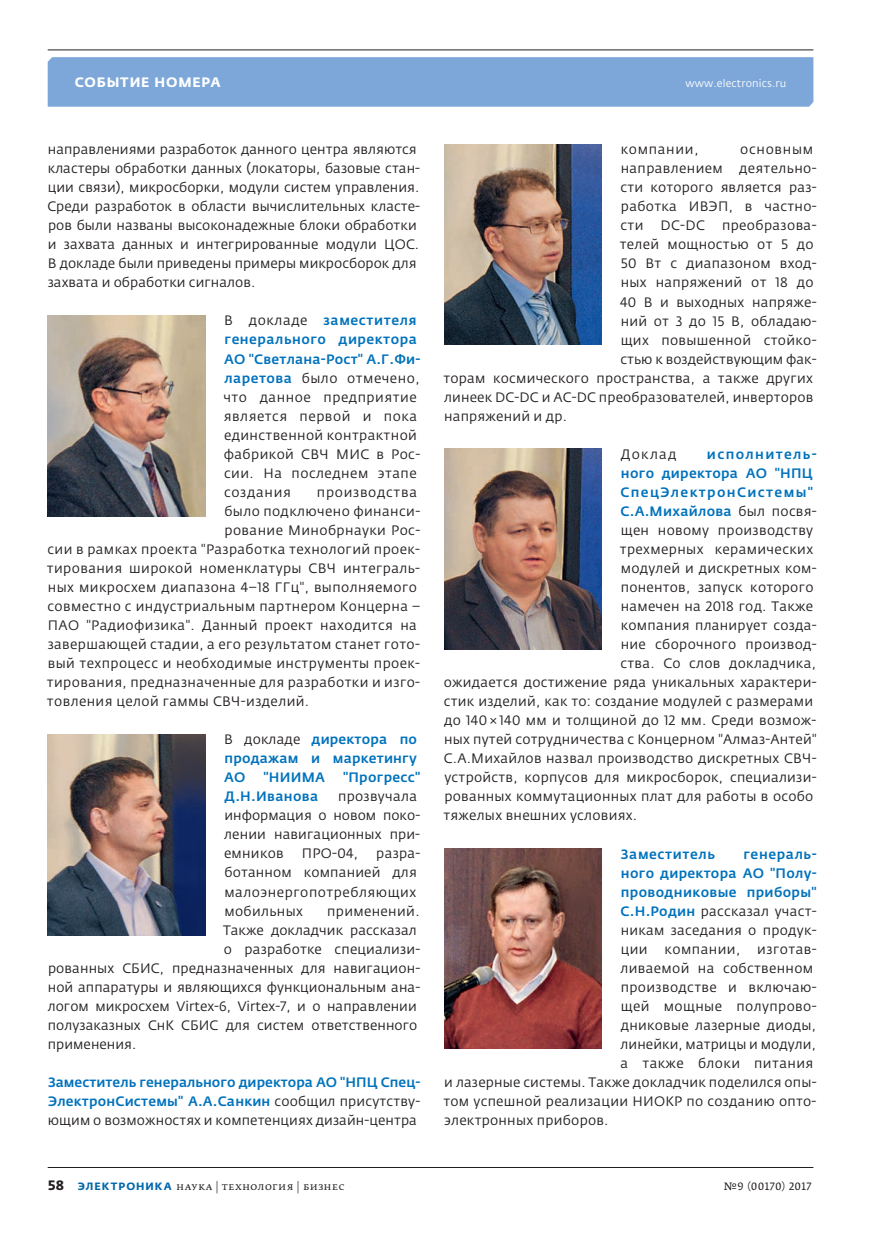
<style>
.page{position:relative;width:881px;height:1234px;background:#fff}
.page>*{position:absolute;margin:0;border:0;box-sizing:border-box;transform-origin:0 0}
.t1{font:13.5px/19px "Fedra Sans Pro";letter-spacing:.02em;color:#231f20}
.t2{font:500 13.5px/19px "Fedra Sans Pro";letter-spacing:.02em;color:#0072bc;text-align:justify}
.t3{font:500 13.5px "Fedra Sans Pro";letter-spacing:.1em;color:#0072bc}
.t4{font:500 13.5px "Fedra Sans Pro";letter-spacing:.045em;color:#0072bc}
.t5{font:700 13.5px "Fedra Sans Alt Pro";letter-spacing:.06em;color:#fff}
.t6{font:13.5px "Fedra Sans Pro";letter-spacing:.05em;color:#231f20}
.t7{font:13.5px "Fedra Sans Pro";letter-spacing:.055em;color:#231f20}
.t8{font:10.5px "Fedra Serif B Pro";letter-spacing:.025em;color:#231f20}
.t9{font:10.5px "Fedra Sans Pro";letter-spacing:.015em;color:#fff}
.t10{font:10.5px "Fedra Serif A Pro";letter-spacing:.035em;color:#231f20}
.s1{font-weight:500;color:#0072bc}
.s2{font-weight:400;color:#231f20}
.s3{font-family:"Fedra Sans Pro";font-weight:700;font-size:13.5px}
.s4{font-family:"Fedra Sans Alt Pro";font-weight:700;color:#0067aa}
</style>
<div class="page">
<div style="left:48px;top:57px;width:765px;height:50px;background:#7ca7d8"></div>
<hr style="left:48px;top:50px;width:765px;height:1px;background:#231f20">
<hr style="left:48px;top:1166px;width:765px;height:1px;background:#231f20">
<img style="left:48px;top:316px;width:157px;height:200px">
<img style="left:444px;top:448px;width:157px;height:201px">
<img style="left:444px;top:848px;width:157px;height:200px">
<img style="left:48px;top:734px;width:157px;height:200px">
<img style="left:444px;top:145px;width:157px;height:200px">
<p class="t5" style="left:75px;top:74px;width:147px">СОБЫТИЕ НОМЕРА</p>
<p class="t9" style="left:685px;top:77px;width:102px">www.electronics.ru</p>
<p class="t1" style="left:47px;top:140px;width:374px">направлениями разработок данного центра являются кластеры обработки данных (локаторы, базовые стан&shy;ции связи), микросборки, модули систем управления.<br>Среди разработок в области вычислительных класте&shy;ров были названы высоконадежные блоки обработки и захвата данных и интегрированные модули ЦОС.<br>В докладе были приведены примеры микросборок для захвата и обработки сигналов.</p>
<p class="t1" style="left:223px;top:311px;width:198px">В докладе <span class="s1">заместителя генерального директора<br>АО "Светлана-Рост" А.Г.Фи&shy;ларетова</span> было отмечено, что данное предприятие является первой и пока единственной контрактной фабрикой СВЧ МИС в Рос&shy;сии. На последнем этапе создания</p>
<p class="t6" style="left:317px;top:483px;width:102px">производства</p>
<p class="t1" style="left:224px;top:501px;width:197px">было подключено финанси-</p>
<p class="t1" style="left:224px;top:520px;width:197px">рование Минобрнауки Рос-</p>
<p class="t1" style="left:47px;top:539px;width:374px">сии в рамках проекта "Разработка технологий проек-</p>
<p class="t1" style="left:47px;top:558px;width:374px">тирования широкой номенклатуры СВЧ интеграль-</p>
<p class="t1" style="left:48px;top:577px;width:370px">ных микросхем диапазона 4–18 ГГц", выполняемого</p>
<p class="t1" style="left:47px;top:596px;width:374px">совместно с индустриальным партнером Концерна –</p>
<p class="t1" style="left:48px;top:615px;width:370px">ПАО "Радиофизика". Данный проект находится на</p>
<p class="t1" style="left:48px;top:634px;width:374px">завершающей стадии, а его результатом станет гото-</p>
<p class="t1" style="left:48px;top:653px;width:373px">вый техпроцесс и необходимые инструменты проек-</p>
<p class="t1" style="left:47px;top:672px;width:374px">тирования, предназначенные для разработки и изго-</p>
<p class="t1" style="left:47px;top:691px;width:263px">товления целой гаммы СВЧ-изделий.</p>
<p class="t2" style="left:224px;top:729px;width:194px"><span class="s2">В докладе</span> директора по продажам и маркетингу АО</p>
<p class="t2" style="left:263px;top:767px;width:63px">"НИИМА</p>
<p class="t2" style="left:343px;top:767px;width:79px">"Прогресс"</p>
<p class="t2" style="left:224px;top:787px;width:95px">Д.Н.Иванова</p>
<p class="t1" style="left:224px;top:787px;width:198px;text-indent:114px">прозвучала информация о новом поко&shy;лении навигационных при&shy;емников</p>
<p class="t1" style="left:302px;top:844px;width:57px">ПРО-04,</p>
<p class="t1" style="left:224px;top:844px;width:197px;text-indent:152px">разра&shy;ботанном компанией для малоэнергопотребляющих мобильных</p>
<p class="t1" style="left:327px;top:901px;width:94px">применений.</p>
<p class="t1" style="left:223px;top:920px;width:195px">Также докладчик рассказал</p>
<p class="t1" style="left:224px;top:939px;width:198px">о разработке специализи-</p>
<p class="t1" style="left:48px;top:958px;width:373px">рованных СБИС, предназначенных для навигацион-</p>
<p class="t1" style="left:48px;top:977px;width:373px">ной аппаратуры и являющихся функциональным ана-</p>
<p class="t1" style="left:48px;top:996px;width:370px">логом микросхем Virtex-6, Virtex-7, и о направлении</p>
<p class="t1" style="left:48px;top:1015px;width:371px">полузаказных СнК СБИС для систем ответственного</p>
<p class="t1" style="left:48px;top:1034px;width:90px">применения.</p>
<p class="t2" style="left:48px;top:1072px;width:374px">Заместитель генерального директора АО "НПЦ Спец-ЭлектронСистемы" А.А.Сан кин <span class="s2">сообщил присутству&shy;ющим о возможностях и компетенциях дизайн-центра</span></p>
<p class="t1" style="left:620px;top:140px;width:198px;text-indent:120px">основным направлением деятельно&shy;сти которого является раз&shy;работка ИВЭП, в частно&shy;сти</p>
<p class="t7" style="left:620px;top:141px;width:79px">компании,</p>
<p class="t1" style="left:660px;top:216px;width:46px">DC-DC</p>
<p class="t1" style="left:721px;top:216px;width:96px">преобразова-</p>
<p class="t1" style="left:619px;top:235px;width:195px">телей мощностью от 5 до</p>
<p class="t1" style="left:620px;top:254px;width:197px">50 Вт с диапазоном вход-</p>
<p class="t1" style="left:620px;top:273px;width:194px">ных напряжений от 18 до</p>
<p class="t1" style="left:620px;top:292px;width:198px">40 В и выходных напряже-</p>
<p class="t1" style="left:620px;top:311px;width:197px">ний от 3 до 15 В, обладаю-</p>
<p class="t1" style="left:620px;top:330px;width:197px">щих повышенной стойко-</p>
<p class="t1" style="left:620px;top:349px;width:198px">стью к воздействующим фак-</p>
<p class="t1" style="left:443px;top:368px;width:371px">торам космического пространства, а также других</p>
<p class="t1" style="left:444px;top:387px;width:370px">линеек DC-DC и AC-DC преобразователей, инверторов</p>
<p class="t1" style="left:444px;top:406px;width:124px">напряжений и др.</p>
<p class="t1" style="left:620px;top:444px;width:57px">Доклад</p>
<p class="t3" style="left:706px;top:445px;width:111px">исполнитель-</p>
<p class="t2" style="left:620px;top:463px;width:193px">ного директора АО "НПЦ</p>
<p class="t3" style="left:620px;top:483px;width:194px">СпецЭлектронСистемы"</p>
<p class="t2" style="left:620px;top:501px;width:198px">С.А.Ми хай лова <span class="s2">был посвя-</span></p>
<p class="t1" style="left:620px;top:520px;width:194px">щен новому производству</p>
<p class="t1" style="left:619px;top:539px;width:195px">трехмерных керамических</p>
<p class="t1" style="left:620px;top:558px;width:197px">модулей и дискретных ком-</p>
<p class="t1" style="left:620px;top:577px;width:194px">понентов, запуск которого</p>
<p class="t1" style="left:620px;top:596px;width:194px">намечен на 2018 год. Также</p>
<p class="t1" style="left:620px;top:615px;width:197px">компания планирует созда-</p>
<p class="t1" style="left:620px;top:634px;width:197px">ние сборочного производ-</p>
<p class="t1" style="left:620px;top:653px;width:197px">ства. Со слов докладчика,</p>
<p class="t1" style="left:443px;top:672px;width:374px">ожидается достижение ряда уникальных характери-</p>
<p class="t1" style="left:443px;top:691px;width:370px">стик изделий, как то: создание модулей с размерами</p>
<p class="t1" style="left:444px;top:710px;width:373px">до 140 × 140 мм и толщиной до 12 мм. Среди возмож-</p>
<p class="t1" style="left:444px;top:730px;width:373px">ных путей сотрудничества с Концерном "Алмаз-Антей"</p>
<p class="t1" style="left:443px;top:749px;width:374px">С.А.Михайлов назвал производство дискретных СВЧ-</p>
<p class="t1" style="left:444px;top:768px;width:373px">устройств, корпусов для микросборок, специализи-</p>
<p class="t1" style="left:444px;top:787px;width:370px">рованных коммутационных плат для работы в особо</p>
<p class="t1" style="left:443px;top:806px;width:195px">тяжелых внешних условиях.</p>
<p class="t4" style="left:620px;top:845px;width:96px">Заместитель</p>
<p class="t4" style="left:743px;top:845px;width:75px">генераль-</p>
<p class="t2" style="left:620px;top:863px;width:197px">ного директора АО "Полу-</p>
<p class="t2" style="left:620px;top:882px;width:197px">проводниковые приборы"</p>
<p class="t1" style="left:620px;top:901px;width:197px"><span class="s1">С.Н.Родин</span> рассказал участ-</p>
<p class="t1" style="left:620px;top:920px;width:197px">никам заседания о продук-</p>
<p class="t1" style="left:620px;top:939px;width:197px">ции компании, изготав-</p>
<p class="t1" style="left:620px;top:958px;width:194px">ливаемой на собственном</p>
<p class="t1" style="left:620px;top:977px;width:197px">производстве и включаю-</p>
<p class="t1" style="left:620px;top:996px;width:197px">щей мощные полупрово-</p>
<p class="t1" style="left:620px;top:1015px;width:197px">дниковые лазерные диоды,</p>
<p class="t1" style="left:620px;top:1034px;width:197px">линейки, матрицы и модули,</p>
<p class="t1" style="left:620px;top:1053px;width:194px">а также блоки питания</p>
<p class="t1" style="left:444px;top:1072px;width:373px">и лазерные системы. Также докладчик поделился опы-</p>
<p class="t1" style="left:443px;top:1091px;width:374px">том успешной реализации НИОКР по созданию опто-</p>
<p class="t1" style="left:444px;top:1110px;width:166px">электронных приборов.</p>
<p class="t8" style="left:48px;top:1179px;width:298px"><span class="s3">58</span> <span class="s4">ЭЛЕКТРОНИКА</span> наука | технология | бизнес</p>
<p class="t10" style="left:723px;top:1179px;width:89px">№9 (00170) 2017</p>
</div>
